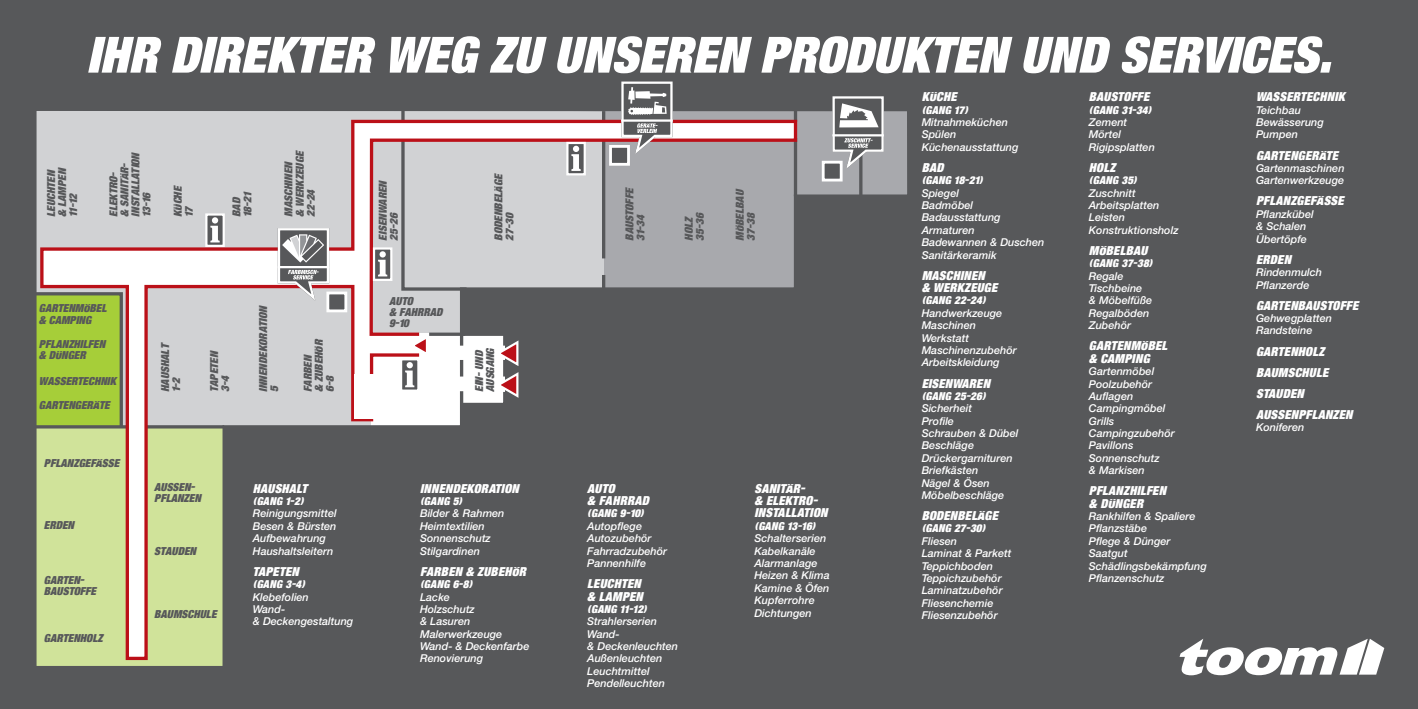
<style>
.page{position:relative;width:1418px;height:709px;background:#fff}
.page>*{position:absolute;margin:0;border:0;box-sizing:border-box;transform-origin:0 0}
.t1{font:50px "Toom Helvetica";color:#fff}
.t2{font:12.38px/12.4px "Toom Helvetica";letter-spacing:.02em;color:#fff}
.t3{font:11px/11px "Toom Helvetica";color:#57585a}
.t4{font:italic 500 10.88px/12.4px "Helvetica Neue LT Pro";color:#fff}
.t5{font:10.88px "Toom Helvetica";letter-spacing:.02em;color:#fff}
</style>
<div class="page">
<div style="left:0;top:0;width:1417px;height:709px;background:#57585a"></div>
<svg style="left:1179px;top:639px;width:205px;height:36px"></svg>
<svg style="left:36px;top:106px;width:872px;height:560px"></svg>
<svg style="left:399px;top:107px;width:71px;height:11px"></svg>
<hr style="left:602px;top:111px;width:3px;height:147px;background:#57585a">
<hr style="left:859px;top:147px;width:3px;height:49px;background:#57585a">
<svg style="left:793px;top:109px;width:4px;height:9px"></svg>
<svg style="left:36px;top:290px;width:3px;height:140px"></svg>
<hr style="left:35px;top:425px;width:189px;height:3px;background:#57585a">
<svg style="left:39px;top:118px;width:759px;height:543px"></svg>
<div style="left:355px;top:374px;width:27px;height:44px;background:#fff"></div>
<svg style="left:832px;top:96px;width:51px;height:73px"></svg>
<svg style="left:621px;top:81px;width:51px;height:73px"></svg>
<svg style="left:278px;top:228px;width:51px;height:73px"></svg>
<div style="left:328px;top:293px;width:18px;height:18px;background:#57585a"></div>
<div style="left:326px;top:291px;width:21px;height:21px;border:3px solid #fff"></div>
<div style="left:610px;top:146px;width:18px;height:18px;background:#57585a"></div>
<div style="left:609px;top:145px;width:21px;height:21px;border:3px solid #fff"></div>
<div style="left:823px;top:162px;width:18px;height:18px;background:#57585a"></div>
<div style="left:821px;top:161px;width:21px;height:20px;border:3px solid #fff"></div>
<div style="left:206px;top:214px;width:18px;height:32px;background:#57585a"></div>
<div style="left:205px;top:213px;width:20px;height:34px;border:2px solid #fff"></div>
<svg style="left:210px;top:217px;width:10px;height:25px"></svg>
<div style="left:567px;top:143px;width:17px;height:31px;background:#57585a"></div>
<div style="left:566px;top:142px;width:20px;height:33px;border:2px solid #fff"></div>
<svg style="left:571px;top:146px;width:9px;height:25px"></svg>
<div style="left:374px;top:248px;width:17px;height:32px;background:#57585a"></div>
<div style="left:373px;top:247px;width:19px;height:34px;border:2px solid #fff"></div>
<svg style="left:378px;top:260px;width:9px;height:16px"></svg>
<div style="left:379px;top:251px;width:7px;height:6px;background:#fff;border-radius:50%"></div>
<div style="left:401px;top:359px;width:17px;height:31px;background:#57585a"></div>
<div style="left:400px;top:358px;width:19px;height:34px;border:2px solid #fff"></div>
<svg style="left:405px;top:370px;width:9px;height:17px"></svg>
<div style="left:406px;top:362px;width:7px;height:6px;background:#fff;border-radius:50%"></div>
<svg style="left:409px;top:333px;width:21px;height:25px"></svg>
<svg style="left:458px;top:331px;width:62px;height:77px"></svg>
<h1 class="t1" style="left:87px;top:33px;width:1245px">IHR DIREKTER WEG ZU UNSEREN PRODUKTEN UND SERVICES.</h1>
<p class="t3" style="left:46px;top:217px;width:51px;rotate:-90deg">LEUCHTEN &amp; LAMPEN<br>11-12</p>
<p class="t3" style="left:108px;top:217px;width:67px;rotate:-90deg">ELEKTRO-<br>&amp; SANITÄR-<br>INSTALLATION<br>13-16</p>
<p class="t3" style="left:172px;top:217px;width:33px;rotate:-90deg">KÜCHE<br>17</p>
<p class="t3" style="left:231px;top:217px;width:27px;rotate:-90deg">BAD<br>18-21</p>
<p class="t3" style="left:283px;top:217px;width:68px;rotate:-90deg">MASCHINEN<br>&amp; WERKZEUGE<br>22-24</p>
<p class="t3" style="left:377px;top:240px;width:62px;rotate:-90deg">EISENWAREN<br>25-26</p>
<p class="t3" style="left:493px;top:240px;width:69px;rotate:-90deg">BODENBELÄGE<br>27-30</p>
<p class="t3" style="left:39px;top:303px;width:69px">GARTENMÖBEL &amp; CAMPING</p>
<p class="t3" style="left:389px;top:295px;width:55px">AUTO<br>&amp; FAHRRAD<br>9-10</p>
<p class="t3" style="left:258px;top:392px;width:88px;rotate:-90deg">INNENDEKORATION<br>5</p>
<p class="t3" style="left:303px;top:392px;width:54px;rotate:-90deg">FARBEN<br>&amp; ZUBEHÖR<br>6-8</p>
<p class="t3" style="left:39px;top:339px;width:68px">PFLANZHILFEN &amp; DÜNGER</p>
<p class="t3" style="left:160px;top:392px;width:51px;rotate:-90deg">HAUSHALT<br>1-2</p>
<p class="t3" style="left:209px;top:392px;width:43px;rotate:-90deg">TAPETEN<br>3-4</p>
<p class="t3" style="left:39px;top:376px;width:79px">WASSERTECHNIK</p>
<p class="t3" style="left:39px;top:399px;width:72px">GARTENGERÄTE</p>
<p class="t3" style="left:44px;top:457px;width:77px">PFLANZGEFÄSSE</p>
<p class="t3" style="left:474px;top:392px;width:46px;rotate:-90deg">EIN- UND<br>AUSGANG</p>
<p class="t3" style="left:44px;top:519px;width:32px">ERDEN</p>
<p class="t3" style="left:44px;top:575px;width:54px">GARTEN-<br>BAUSTOFFE</p>
<p class="t3" style="left:44px;top:632px;width:60px">GARTENHOLZ</p>
<p class="t3" style="left:154px;top:481px;width:48px">AUSSEN-<br>PFLANZEN</p>
<p class="t3" style="left:154px;top:545px;width:43px">STAUDEN</p>
<p class="t3" style="left:154px;top:609px;width:64px">BAUMSCHULE</p>
<p class="t2" style="left:253px;top:482px;width:56px">HAUSHALT</p>
<p class="t5" style="left:253px;top:496px;width:52px">(GANG 1-2)</p>
<p class="t4" style="left:253px;top:507px;width:85px">Reinigungsmittel<br>Besen &amp; Bürsten<br>Aufbewahrung<br>Haushaltsleitern</p>
<p class="t2" style="left:253px;top:565px;width:47px">TAPETEN</p>
<p class="t5" style="left:253px;top:579px;width:54px">(GANG 3-4)</p>
<p class="t4" style="left:253px;top:590px;width:102px">Klebefolien<br>Wand-<br>&amp; Deckengestaltung</p>
<p class="t2" style="left:420px;top:482px;width:100px">INNENDEKORATION</p>
<p class="t5" style="left:420px;top:496px;width:44px">(GANG 5)</p>
<p class="t4" style="left:420px;top:507px;width:86px">Bilder &amp; Rahmen<br>Heimtextilien<br>Sonnenschutz<br>Stilgardinen</p>
<p class="t2" style="left:420px;top:565px;width:107px">FARBEN &amp; ZUBEHÖR</p>
<p class="t5" style="left:420px;top:579px;width:54px">(GANG 6-8)</p>
<p class="t4" style="left:420px;top:590px;width:111px">Lacke<br>Holzschutz<br>&amp; Lasuren<br>Malerwerkzeuge<br>Wand- &amp; Deckenfarbe<br>Renovierung</p>
<p class="t3" style="left:624px;top:240px;width:55px;rotate:-90deg">BAUSTOFFE<br>31-34</p>
<p class="t3" style="left:683px;top:240px;width:30px;rotate:-90deg">HOLZ<br>35-36</p>
<p class="t3" style="left:734px;top:240px;width:53px;rotate:-90deg">MÖBELBAU<br>37-38</p>
<p class="t2" style="left:587px;top:482px;width:63px">AUTO<br>&amp; FAHRRAD</p>
<p class="t5" style="left:587px;top:509px;width:58px">(GANG 9-10)</p>
<p class="t4" style="left:587px;top:519px;width:81px">Autopflege<br>Autozubehör<br>Fahrradzubehör<br>Pannenhilfe</p>
<p class="t2" style="left:587px;top:577px;width:57px">LEUCHTEN &amp; LAMPEN</p>
<p class="t5" style="left:587px;top:604px;width:61px">(GANG 11-12)</p>
<p class="t4" style="left:587px;top:615px;width:92px">Strahlerserien<br>Wand-<br>&amp; Deckenleuchten<br>Außenleuchten<br>Leuchtmittel<br>Pendelleuchten</p>
<p class="t2" style="left:754px;top:482px;width:74px">SANITÄR-<br>&amp; ELEKTRO-<br>INSTALLATION</p>
<p class="t5" style="left:754px;top:521px;width:63px">(GANG 13-16)</p>
<p class="t4" style="left:754px;top:532px;width:77px">Schalterserien<br>Kabelkanäle<br>Alarmanlage<br>Heizen &amp; Klima<br>Kamine &amp; Öfen<br>Kupferrohre<br>Dichtungen</p>
<p class="t2" style="left:921px;top:91px;width:36px">KÜCHE</p>
<p class="t5" style="left:921px;top:105px;width:48px">(GANG 17)</p>
<p class="t4" style="left:921px;top:116px;width:98px">Mitnahmeküchen<br>Spülen<br>Küchenausstattung</p>
<p class="t2" style="left:921px;top:161px;width:23px">BAD</p>
<p class="t5" style="left:921px;top:176px;width:63px">(GANG 18-21)</p>
<p class="t4" style="left:921px;top:186px;width:124px">Spiegel<br>Badmöbel<br>Badausstattung<br>Armaturen<br>Badewannen &amp; Duschen<br>Sanitärkeramik</p>
<p class="t2" style="left:921px;top:269px;width:77px">MASCHINEN<br>&amp; WERKZEUGE</p>
<p class="t5" style="left:921px;top:296px;width:65px">(GANG 22-24)</p>
<p class="t4" style="left:921px;top:307px;width:97px">Handwerkzeuge<br>Maschinen<br>Werkstatt<br>Maschinenzubehör<br>Arbeitskleidung</p>
<p class="t2" style="left:921px;top:377px;width:70px">EISENWAREN</p>
<p class="t5" style="left:921px;top:391px;width:65px">(GANG 25-26)</p>
<p class="t4" style="left:921px;top:402px;width:98px">Sicherheit<br>Profile<br>Schrauben &amp; Dübel<br>Beschläge<br>Drückergarnituren<br>Briefkästen<br>Nägel &amp; Ösen<br>Möbelbeschläge</p>
<p class="t2" style="left:921px;top:509px;width:78px">BODENBELÄGE</p>
<p class="t5" style="left:921px;top:524px;width:65px">(GANG 27-30)</p>
<p class="t4" style="left:921px;top:534px;width:91px">Fliesen<br>Laminat &amp; Parkett<br>Teppichboden<br>Teppichzubehör<br>Laminatzubehör<br>Fliesenchemie<br>Fliesenzubehör</p>
<p class="t2" style="left:1088px;top:91px;width:62px">BAUSTOFFE</p>
<p class="t5" style="left:1088px;top:105px;width:64px">(GANG 31-34)</p>
<p class="t4" style="left:1088px;top:116px;width:67px">Zement<br>Mörtel<br>Rigipsplatten</p>
<p class="t2" style="left:1088px;top:161px;width:28px">HOLZ</p>
<p class="t5" style="left:1088px;top:176px;width:49px">(GANG 35)</p>
<p class="t4" style="left:1088px;top:186px;width:91px">Zuschnitt<br>Arbeitsplatten<br>Leisten<br>Konstruktionsholz</p>
<p class="t2" style="left:1088px;top:244px;width:60px">MÖBELBAU</p>
<p class="t5" style="left:1088px;top:259px;width:65px">(GANG 37-38)</p>
<p class="t4" style="left:1088px;top:269px;width:65px">Regale<br>Tischbeine<br>&amp; Möbelfüße<br>Regalböden<br>Zubehör</p>
<p class="t2" style="left:1088px;top:340px;width:80px">GARTENMÖBEL &amp; CAMPING</p>
<p class="t4" style="left:1088px;top:365px;width:87px">Gartenmöbel<br>Poolzubehör<br>Auflagen<br>Campingmöbel<br>Grills<br>Campingzubehör<br>Pavillons<br>Sonnenschutz<br>&amp; Markisen</p>
<p class="t2" style="left:1088px;top:485px;width:79px">PFLANZHILFEN &amp; DÜNGER</p>
<p class="t4" style="left:1088px;top:510px;width:119px">Rankhilfen &amp; Spaliere<br>Pflanzstäbe<br>Pflege &amp; Dünger<br>Saatgut<br>Schädlingsbekämpfung<br>Pflanzenschutz</p>
<p class="t2" style="left:1256px;top:91px;width:90px">WASSERTECHNIK</p>
<p class="t4" style="left:1256px;top:103px;width:69px">Teichbau<br>Bewässerung<br>Pumpen</p>
<p class="t2" style="left:1256px;top:149px;width:83px">GARTENGERÄTE</p>
<p class="t4" style="left:1256px;top:162px;width:90px">Gartenmaschinen<br>Gartenwerkzeuge</p>
<p class="t2" style="left:1256px;top:195px;width:89px">PFLANZGEFÄSSE</p>
<p class="t4" style="left:1256px;top:208px;width:59px">Pflanzkübel &amp; Schalen<br>Übertöpfe</p>
<p class="t2" style="left:1256px;top:253px;width:36px">ERDEN</p>
<p class="t4" style="left:1256px;top:266px;width:67px">Rindenmulch<br>Pflanzerde</p>
<p class="t2" style="left:1256px;top:299px;width:104px">GARTENBAUSTOFFE</p>
<p class="t4" style="left:1256px;top:312px;width:77px">Gehwegplatten<br>Randsteine</p>
<p class="t2" style="left:1256px;top:341px;width:98px;line-height:21.1px">GARTENHOLZ<br>BAUMSCHULE<br>STAUDEN<br>AUSSENPFLANZEN</p>
<p class="t4" style="left:1256px;top:421px;width:50px">Koniferen</p>
</div>
